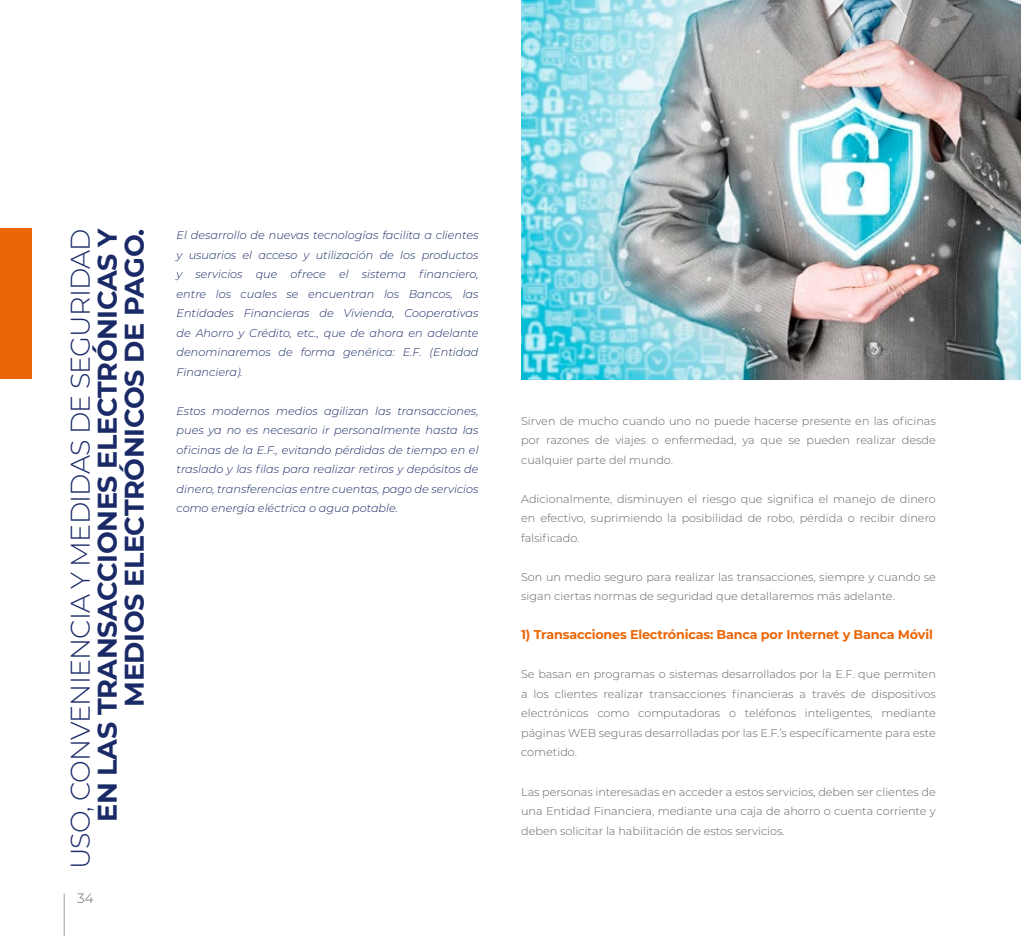
<style>
.page{position:relative;width:1021px;height:936px;background:#fff}
.page>*{position:absolute;margin:0;border:0;box-sizing:border-box;transform-origin:0 0}
.t1{font:700 27px/27px "Montserrat";letter-spacing:-.015em;color:#192a67;text-align:right}
.t2{font:300 27px "Montserrat";letter-spacing:-.03em;color:#192a67}
.t3{font:300 13.5px "Montserrat";color:#646363}
.t4{font:700 12.75px "Montserrat";letter-spacing:-.015em;color:#ec6608}
.t5{font:300 11.25px/19.5px "Montserrat";color:#646363;text-align:justify}
.t6{font:italic 300 11.25px/19.5px "Montserrat";color:#192a67;text-align:justify}
</style>
<div class="page">
<hr style="left:64px;top:893px;width:1px;height:42px;background:#9d9d9c">
<img style="left:521px;top:0;width:499px;height:379px">
<div style="left:0;top:228px;width:32px;height:151px;background:#ec6608"></div>
<h1 class="t2" style="left:62px;top:869px;width:642px;rotate:-90deg">USO, CONVENIENCIA Y MEDIDAS DE SEGURIDAD</h1>
<h1 class="t1" style="left:92px;top:822px;width:596px;rotate:-90deg">EN LAS TRANSACCIONES ELECTRÓNICAS Y<br>MEDIOS ELECTRÓNICOS DE PAGO.</h1>
<p class="t6" style="left:176px;top:225px;width:303px">El desarrollo de nuevas tecnologías facilita a clientes y usuarios el acceso y utilización de los productos y servicios que ofrece el sistema financiero, entre los cuales se encuentran los Bancos, las Entidades Financieras de Vivienda, Cooperativas de Ahorro y Crédito, etc., que de ahora en adelante denominaremos de forma genérica: E.F. (Entidad Financiera).</p>
<p class="t6" style="left:176px;top:401px;width:303px">Estos modernos medios agilizan las transacciones, pues ya no es necesario ir personalmente hasta las oficinas de la E.F., evitando pérdidas de tiempo en el traslado y las filas para realizar retiros y depósitos de dinero, transferencias entre cuentas, pago de servicios como energía eléctrica o agua potable.</p>
<p class="t3" style="left:77px;top:888px;width:18px">34</p>
<p class="t5" style="left:521px;top:410px;width:416px">Sirven de mucho cuando uno no puede hacerse presente en las oficinas por razones de viajes o enfermedad, ya que se pueden realizar desde cualquier parte del mundo.</p>
<p class="t5" style="left:521px;top:488px;width:416px">Adicionalmente, disminuyen el riesgo que significa el manejo de dinero en efectivo, suprimiendo la posibilidad de robo, pérdida o recibir dinero falsificado.</p>
<p class="t5" style="left:521px;top:566px;width:416px">Son un medio seguro para realizar las transacciones, siempre y cuando se sigan ciertas normas de seguridad que detallaremos más adelante.</p>
<p class="t4" style="left:521px;top:625px;width:413px">1) Transacciones Electrónicas: Banca por Internet y Banca Móvil</p>
<p class="t5" style="left:521px;top:664px;width:416px">Se basan en programas o sistemas desarrollados por la E.F. que permiten a los clientes realizar transacciones financieras a través de dispositivos electrónicos como computadoras o teléfonos inteligentes, mediante páginas WEB seguras desarrolladas por las E.F.’s específicamente para este cometido.</p>
<p class="t5" style="left:521px;top:781px;width:416px">Las personas interesadas en acceder a estos servicios, deben ser clientes de una Entidad Financiera, mediante una caja de ahorro o cuenta corriente y deben solicitar la habilitación de estos servicios.</p>
</div>
